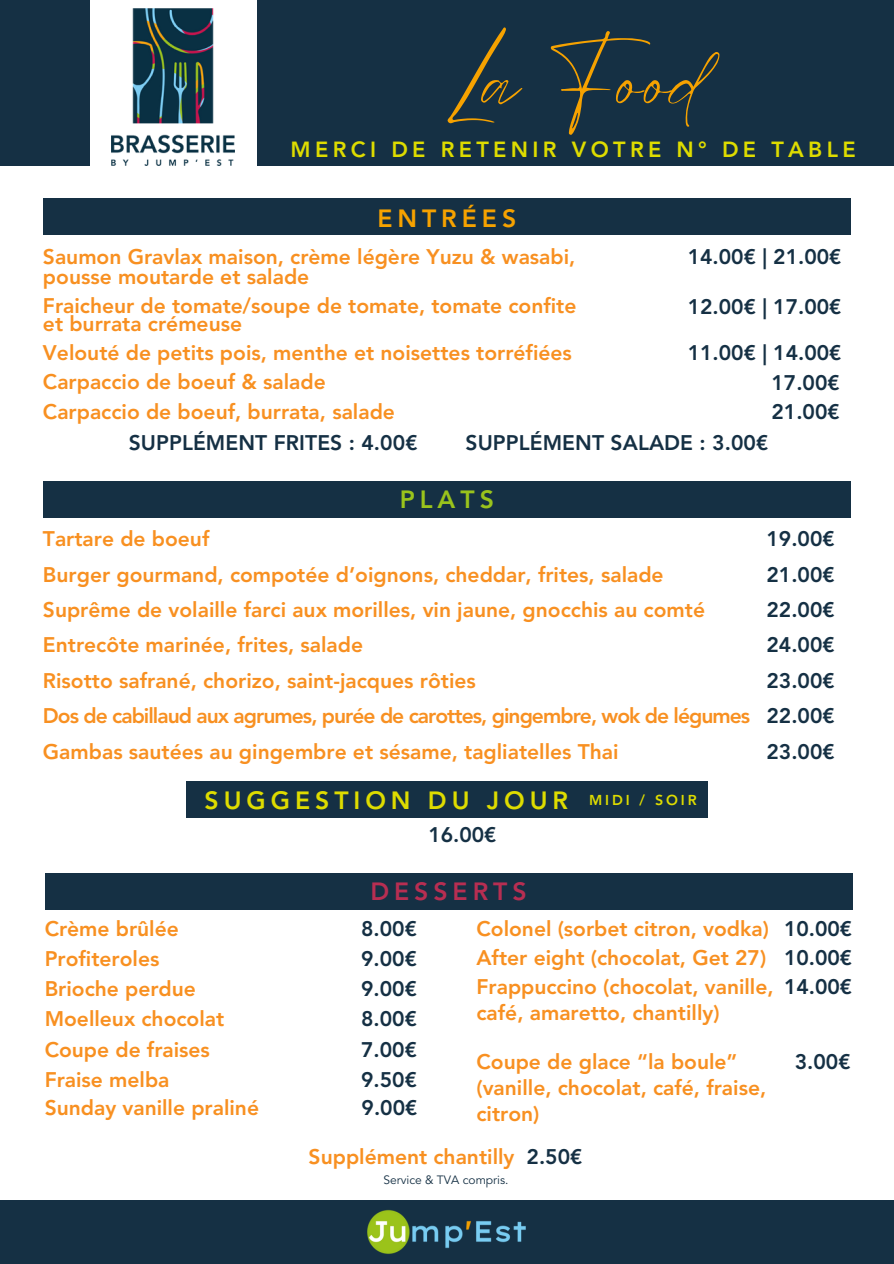
<style>
.page{position:relative;width:894px;height:1264px;background:#fff}
.page>*{position:absolute;margin:0;border:0;box-sizing:border-box;transform-origin:0 0}
.t1{font:75px "Eyesome Script";letter-spacing:.03em;color:#f6a200}
.t2{font:800 24.75px "Avenir LT Std";letter-spacing:.2em;color:#dedc00}
.t3{font:800 24.75px "Avenir LT Std";letter-spacing:.2em;color:#b72e52}
.t4{font:800 24.75px "Avenir LT Std";letter-spacing:.2em;color:#f6a200}
.t5{font:800 24.75px "Avenir LT Std";letter-spacing:.2em;color:#9ac31c}
.t6{font:800 21.75px "Avenir LT Std";letter-spacing:.2em;color:#dedc00}
.t7{font:800 21px/25.8px "Avenir LT Std";color:#f89021}
.t8{font:800 21px "Avenir LT Std";color:#153044}
.t9{font:800 21px "Avenir LT Std";letter-spacing:-.045em;color:#f89021}
.t10{font:800 14.25px "Avenir LT Std";letter-spacing:.2em;color:#dedc00}
.t11{font:12px "Avenir LT Std";color:#153044}
</style>
<div class="page">
<div style="left:257px;top:0;width:636px;height:166px;background:#153044"></div>
<div style="left:0;top:1199px;width:893px;height:64px;background:#153044"></div>
<img style="left:367px;top:1210px;width:159px;height:44px">
<div style="left:43px;top:481px;width:807px;height:36px;background:#153044"></div>
<div style="left:43px;top:198px;width:807px;height:37px;background:#153044"></div>
<div style="left:45px;top:873px;width:807px;height:36px;background:#153044"></div>
<div style="left:186px;top:781px;width:521px;height:37px;background:#153044"></div>
<div style="left:0;top:0;width:89px;height:166px;background:#153044"></div>
<img style="left:112px;top:9px;width:122px;height:156px">
<h4 class="t1" style="left:444px;top:34px;width:264px">La Food</h4>
<h4 class="t6" style="left:290px;top:141px;width:566px">MERCI DE RETENIR VOTRE N° DE TABLE</h4>
<h2 class="t4" style="left:377px;top:209px;width:140px">ENTRÉES</h2>
<h4 class="t7" style="left:43px;top:248px;width:534px;line-height:20.2px">Saumon Gravlax maison, crème légère Yuzu &amp; wasabi, pousse moutarde et salade</h4>
<h4 class="t8" style="left:687px;top:248px;width:155px">14.00€ | 21.00€</h4>
<h4 class="t7" style="left:43px;top:298px;width:535px;line-height:18px">Fraicheur de tomate/soupe de tomate, tomate confite et burrata crémeuse</h4>
<h4 class="t8" style="left:687px;top:298px;width:155px">12.00€ | 17.00€</h4>
<h4 class="t7" style="left:43px;top:342px;width:530px">Velouté de petits pois, menthe et noisettes torréfiées</h4>
<h4 class="t8" style="left:687px;top:344px;width:155px">11.00€ | 14.00€</h4>
<h4 class="t7" style="left:43px;top:401px;width:353px">Carpaccio de boeuf, burrata, salade</h4>
<h3 class="t8" style="left:771px;top:403px;width:70px">21.00€</h3>
<h4 class="t7" style="left:43px;top:371px;width:284px">Carpaccio de boeuf &amp; salade</h4>
<h4 class="t8" style="left:771px;top:374px;width:70px">17.00€</h4>
<h4 class="t8" style="left:129px;top:434px;width:290px">SUPPLÉMENT FRITES : 4.00€</h4>
<h4 class="t8" style="left:465px;top:434px;width:304px">SUPPLÉMENT SALADE : 3.00€</h4>
<h3 class="t5" style="left:399px;top:489px;width:96px">PLATS</h3>
<h4 class="t7" style="left:43px;top:528px;width:168px">Tartare de boeuf</h4>
<h4 class="t8" style="left:766px;top:530px;width:70px">19.00€</h4>
<h4 class="t7" style="left:43px;top:563px;width:622px">Burger gourmand, compotée d’oignons, cheddar, frites, salade</h4>
<h4 class="t8" style="left:766px;top:566px;width:70px">21.00€</h4>
<h4 class="t7" style="left:43px;top:599px;width:656px">Suprême de volaille farci aux morilles, vin jaune, gnocchis au comté</h4>
<h4 class="t8" style="left:766px;top:601px;width:70px">22.00€</h4>
<h4 class="t7" style="left:43px;top:634px;width:321px">Entrecôte marinée, frites, salade</h4>
<h4 class="t8" style="left:766px;top:636px;width:70px">24.00€</h4>
<h2 class="t7" style="left:43px;top:669px;width:434px">Risotto safrané, chorizo, saint-jacques rôties</h2>
<h4 class="t8" style="left:766px;top:672px;width:70px">23.00€</h4>
<h4 class="t9" style="left:43px;top:707px;width:708px">Dos de cabillaud aux agrumes, purée de carottes, gingembre, wok de légumes</h4>
<h4 class="t8" style="left:766px;top:707px;width:70px">22.00€</h4>
<h4 class="t7" style="left:43px;top:740px;width:577px">Gambas sautées au gingembre et sésame, tagliatelles Thai</h4>
<h4 class="t8" style="left:766px;top:742px;width:70px">23.00€</h4>
<p class="t2" style="left:204px;top:789px;width:365px">SUGGESTION DU JOUR</p>
<h1 class="t10" style="left:589px;top:794px;width:109px">MIDI / SOIR</h1>
<h3 class="t8" style="left:428px;top:826px;width:70px">16.00€</h3>
<h4 class="t3" style="left:370px;top:881px;width:158px">DESSERTS</h4>
<h4 class="t7" style="left:45px;top:917px;width:136px">Crème brûlée</h4>
<h4 class="t8" style="left:361px;top:919px;width:57px">8.00€</h4>
<h4 class="t7" style="left:45px;top:947px;width:116px">Profiteroles</h4>
<h4 class="t8" style="left:361px;top:950px;width:57px">9.00€</h4>
<h4 class="t7" style="left:45px;top:977px;width:153px">Brioche perdue</h4>
<h4 class="t8" style="left:361px;top:980px;width:57px">9.00€</h4>
<h4 class="t7" style="left:45px;top:1008px;width:181px">Moelleux chocolat</h4>
<h4 class="t8" style="left:361px;top:1010px;width:57px">8.00€</h4>
<h4 class="t7" style="left:45px;top:1038px;width:167px">Coupe de fraises</h4>
<h4 class="t8" style="left:361px;top:1040px;width:57px">7.00€</h4>
<h4 class="t7" style="left:45px;top:1068px;width:126px">Fraise melba</h4>
<h4 class="t8" style="left:361px;top:1071px;width:57px">9.50€</h4>
<h4 class="t7" style="left:45px;top:1096px;width:209px">Sunday vanille praliné</h4>
<h4 class="t8" style="left:361px;top:1099px;width:57px">9.00€</h4>
<h5 class="t7" style="left:476px;top:917px;width:294px">Colonel (sorbet citron, vodka)</h5>
<h4 class="t8" style="left:783px;top:919px;width:70px">10.00€</h4>
<h2 class="t7" style="left:476px;top:946px;width:291px">After eight (chocolat, Get 27)</h2>
<h4 class="t8" style="left:783px;top:949px;width:70px">10.00€</h4>
<h4 class="t7" style="left:476px;top:976px;width:298px">Frappuccino (chocolat, vanille, café, amaretto, chantilly)</h4>
<h4 class="t8" style="left:783px;top:978px;width:70px">14.00€</h4>
<h4 class="t7" style="left:476px;top:1050px;width:291px">Coupe de glace “la boule” (vanille, chocolat, café, fraise, citron)</h4>
<h2 class="t8" style="left:794px;top:1053px;width:57px">3.00€</h2>
<h4 class="t7" style="left:308px;top:1145px;width:207px">Supplément chantilly</h4>
<h4 class="t8" style="left:526px;top:1147px;width:57px">2.50€</h4>
<h4 class="t11" style="left:383px;top:1175px;width:127px">Service &amp; TVA compris.</h4>
</div>
